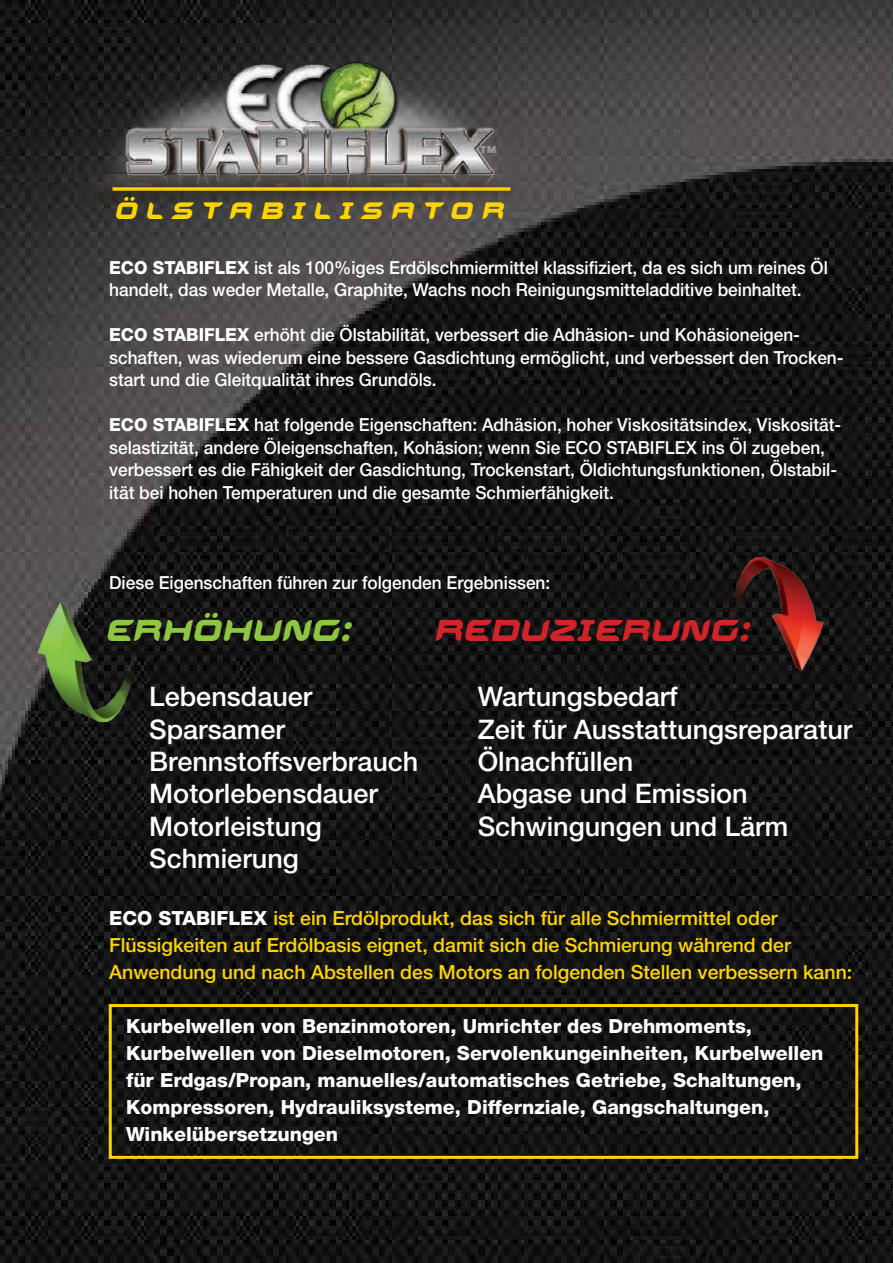
<style>
.page{position:relative;width:893px;height:1263px;background:#fff}
.page>*{position:absolute;margin:0;border:0;box-sizing:border-box;transform-origin:0 0}
.t1{font:italic 45px "Aura";color:#d2232a}
.t2{font:italic 45px "Aura";color:#8dc63f}
.t3{font:italic 35.25px "Aura";letter-spacing:.225em;color:#ffd400}
.t4{font:500 27px/32.4px "Helvetica Neue LT Pro";color:#fff}
.t5{font:800 19.5px/27px "Helvetica Neue LT Pro";color:#fff}
.t6{font:500 19.5px/27px "Helvetica Neue LT Pro";color:#ffd400}
.t7{font:500 18px/22.5px "Helvetica Neue LT Pro";color:#fff;scale:.96 1}
.t8{font:800 16.5px "Helvetica Neue LT Pro";color:#9b9da0}
.s1{font-weight:800}
.s2{font-weight:800;color:#fff}
</style>
<div class="page">
<img style="left:0;top:0;width:893px;height:1263px">
<img style="left:71px;top:39px;width:460px;height:179px">
<svg style="left:113px;top:187px;width:397px;height:4px;background:#deba09"></svg>
<img style="left:11px;top:603px;width:153px;height:118px">
<img style="left:703px;top:557px;width:147px;height:113px">
<div style="left:109px;top:1004px;width:749px;height:155px;border:3px solid #ffd400"></div>
<p class="t8" style="left:480px;top:142px;width:18px">™</p>
<h2 class="t3" style="left:115px;top:194px;width:391px">ÖLSTABILISATOR</h2>
<p class="t7" style="left:109px;top:256px;width:750px"><span class="s1">ECO STABIFLEX</span> ist als 100%iges Erdölschmiermittel klassifiziert, da es sich um reines Öl handelt, das weder Metalle, Graphite, Wachs noch Reinigungsmitteladditive beinhaltet.</p>
<p class="t7" style="left:109px;top:323px;width:766px"><span class="s1">ECO STABIFLEX</span> erhöht die Ölstabilität, verbessert die Adhäsion- und Kohäsioneigen&shy;schaften, was wiederum eine bessere Gasdichtung ermöglicht, und verbessert den Trocken&shy;start und die Gleitqualität ihres Grundöls.</p>
<p class="t7" style="left:109px;top:413px;width:764px"><span class="s1">ECO STABIFLEX</span> hat folgende Eigenschaften: Adhäsion, hoher Viskositätsindex, Viskosität&shy;selastizität, andere Öleigenschaften, Kohäsion; wenn Sie ECO STABIFLEX ins Öl zugeben, verbessert es die Fähigkeit der Gasdichtung, Trockenstart, Öldichtungsfunktionen, Ölstabil&shy;ität bei hohen Temperaturen und die gesamte Schmierfähigkeit.</p>
<p class="t7" style="left:109px;top:571px;width:461px">Diese Eigenschaften führen zur folgenden Ergebnissen:</p>
<h1 class="t2" style="left:107px;top:610px;width:248px">ERHÖHUNG:</h1>
<h1 class="t1" style="left:435px;top:610px;width:318px">REDUZIERUNG:</h1>
<h3 class="t4" style="left:149px;top:680px;width:271px">Lebensdauer<br>Sparsamer<br>Brennstoffsverbrauch<br>Motorlebensdauer<br>Motorleistung<br>Schmierung</h3>
<h3 class="t4" style="left:478px;top:680px;width:376px">Wartungsbedarf<br>Zeit für Ausstattungsreparatur<br>Ölnachfüllen<br>Abgase und Emission<br>Schwingungen und Lärm</h3>
<p class="t6" style="left:109px;top:904px;width:745px"><span class="s2">ECO STABIFLEX</span> ist ein Erdölprodukt, das sich für alle Schmiermittel oder<br>Flüssigkeiten auf Erdölbasis eignet, damit sich die Schmierung während der<br>Anwendung und nach Abstellen des Motors an folgenden Stellen verbessern kann:</p>
<p class="t5" style="left:126px;top:1012px;width:699px">Kurbelwellen von Benzinmotoren, Umrichter des Drehmoments, Kurbelwellen von Dieselmotoren, Servolenkungeinheiten, Kurbelwellen für Erdgas/Propan, manuelles/automatisches Getriebe, Schaltungen, Kompressoren, Hydrauliksysteme, Differnziale, Gangschaltungen, Winkelübersetzungen</p>
</div>
